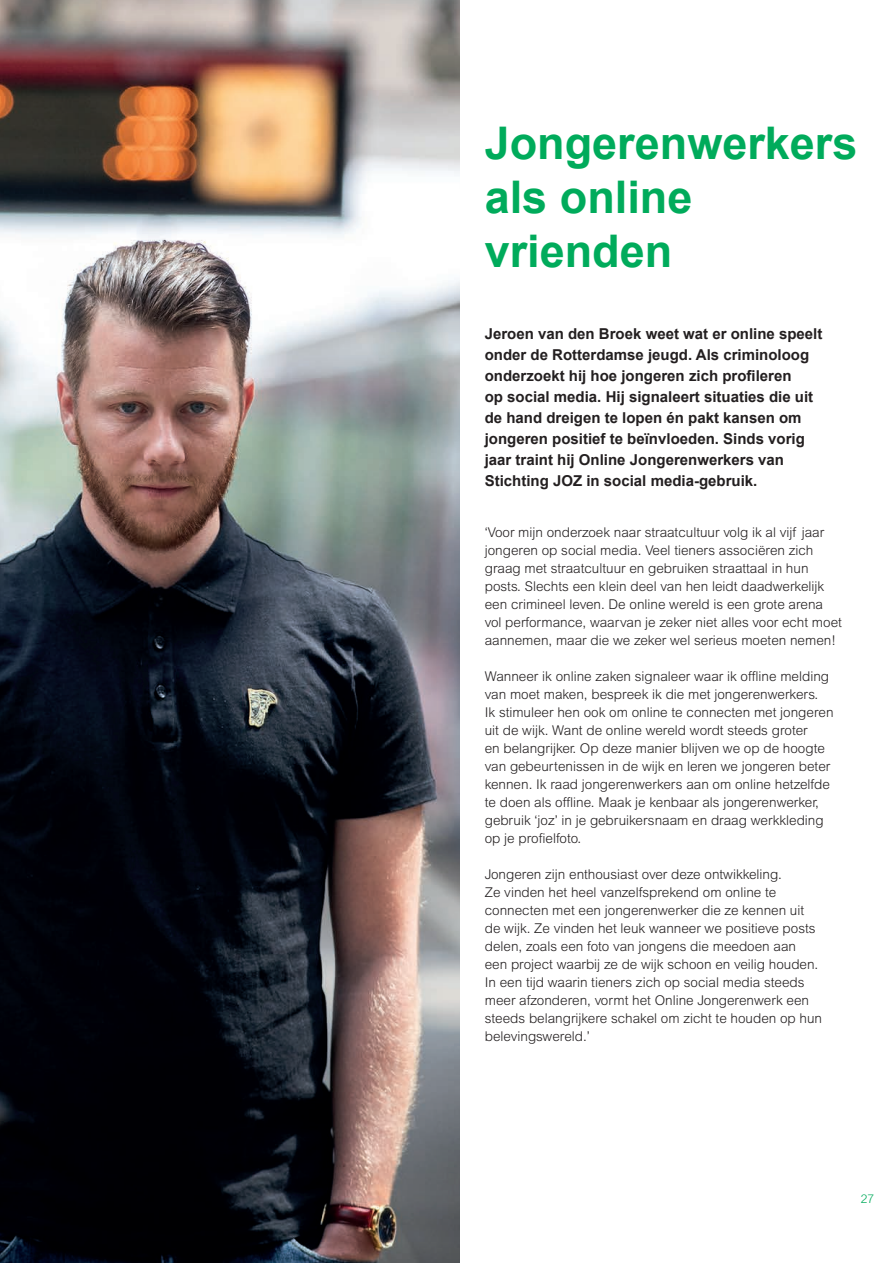
<style>
.page{position:relative;width:893px;height:1263px;background:#fff}
.page>*{position:absolute;margin:0;border:0;box-sizing:border-box;transform-origin:0 0}
.t1{font:700 45px/54px "Arial";color:#00ab5b}
.t2{font:700 15px/21px "Arial";color:#231f20}
.t3{font:300 13.5px/18px "Arial MT Std";color:#231f20}
.t4{font:300 12px "Arial MT Std";color:#00ab5b}
</style>
<div class="page">
<img style="left:0;top:0;width:459px;height:1263px">
<h1 class="t1" style="left:485px;top:118px;width:374px">Jongerenwerkers als online vrienden</h1>
<p class="t2" style="left:485px;top:324px;width:339px">Jeroen van den Broek weet wat er online speelt onder de Rotterdamse jeugd. Als criminoloog onderzoekt hij hoe jongeren zich profileren<br>op social media. Hij signaleert situaties die uit de hand dreigen te lopen én pakt kansen om jongeren positief te beïnvloeden. Sinds vorig jaar traint hij Online Jongerenwerkers van Stichting JOZ in social media-gebruik.</p>
<p class="t3" style="left:485px;top:524px;width:359px">‘Voor mijn onderzoek naar straatcultuur volg ik al vijf jaar jongeren op social media. Veel tieners associëren zich graag met straatcultuur en gebruiken straattaal in hun posts. Slechts een klein deel van hen leidt daadwerkelijk een crimineel leven. De online wereld is een grote arena vol performance, waarvan je zeker niet alles voor echt moet aannemen, maar die we zeker wel serieus moeten nemen!</p>
<p class="t3" style="left:485px;top:668px;width:350px">Wanneer ik online zaken signaleer waar ik offline melding van moet maken, bespreek ik die met jongerenwerkers.<br>Ik stimuleer hen ook om online te connecten met jongeren uit de wijk. Want de online wereld wordt steeds groter<br>en belangrijker. Op deze manier blijven we op de hoogte van gebeurtenissen in de wijk en leren we jongeren beter kennen. Ik raad jongerenwerkers aan om online hetzelfde te doen als offline. Maak je kenbaar als jongerenwerker, gebruik ‘joz’ in je gebruikersnaam en draag werkkleding op je profielfoto.</p>
<p class="t3" style="left:485px;top:865px;width:339px">Jongeren zijn enthousiast over deze ontwikkeling.<br>Ze vinden het heel vanzelfsprekend om online te connecten met een jongerenwerker die ze kennen uit de wijk. Ze vinden het leuk wanneer we positieve posts delen, zoals een foto van jongens die meedoen aan<br>een project waarbij ze de wijk schoon en veilig houden.<br>In een tijd waarin tieners zich op social media steeds meer afzonderen, vormt het Online Jongerenwerk een steeds belangrijkere schakel om zicht te houden op hun belevingswereld.’</p>
<p class="t4" style="left:861px;top:1192px;width:15px">27</p>
</div>
